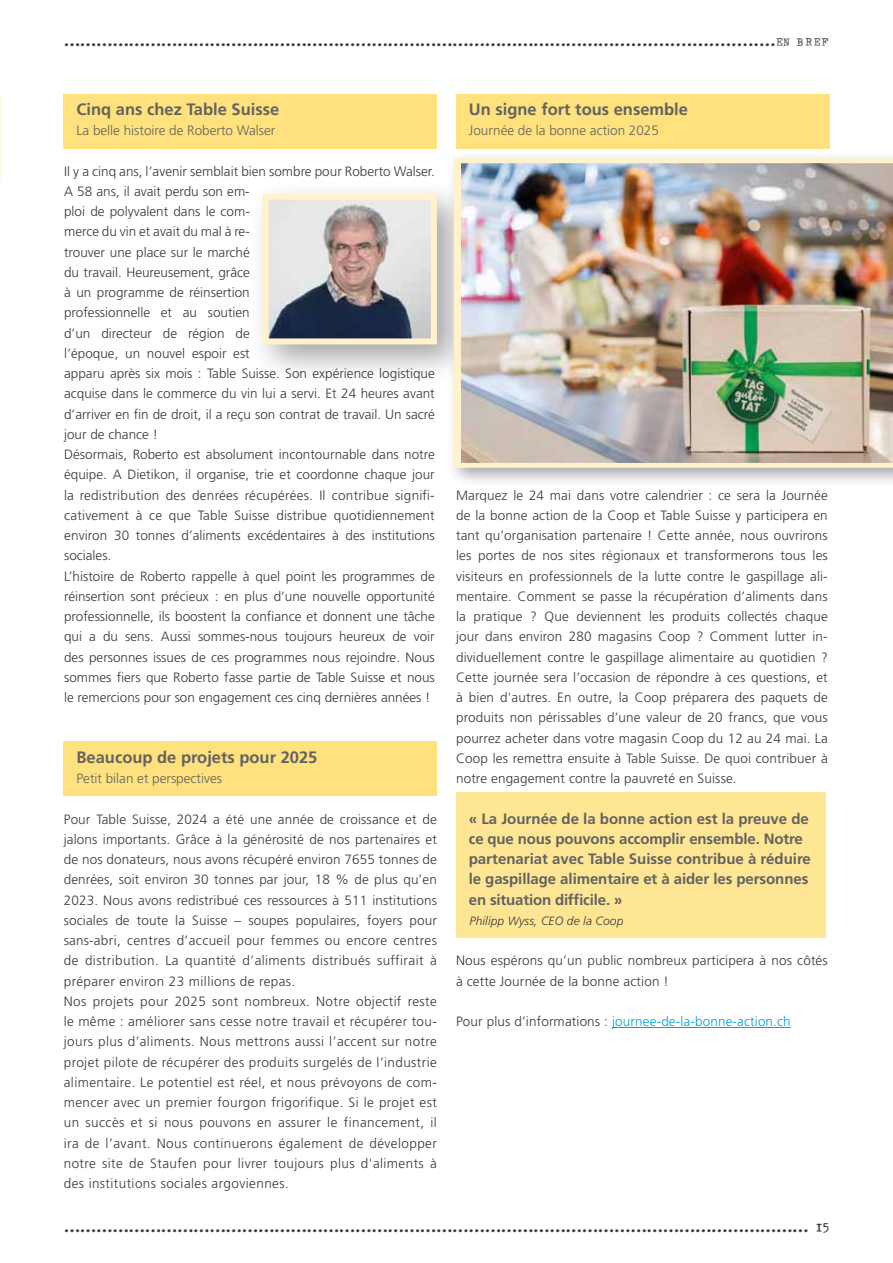
<style>
.page{position:relative;width:893px;height:1263px;background:#fff}
.page>*{position:absolute;margin:0;border:0;box-sizing:border-box;transform-origin:0 0}
.t1{font:16.5px "Linotype Typo American";color:#3a3a39}
.t2{font:700 16.5px "Frutiger LT Pro";color:#626261}
.t3{font:700 15px/20.2px "Frutiger LT Pro";letter-spacing:-.005em;color:#626261}
.t4{font:300 13.5px/20.2px "Frutiger LT Pro";letter-spacing:.01em;color:#3a3a39}
.t5{font:300 13.5px/20.2px "Frutiger LT Pro";letter-spacing:.03em;color:#3a3a39}
.t6{font:300 13.5px "Frutiger LT Pro";color:#626261}
.t7{font:300 13.5px "Frutiger LT Pro";letter-spacing:.01em;color:#00a1df}
.t8{font:italic 300 12px "Frutiger LT Pro";letter-spacing:.01em;color:#3a3a39}
.s1{color:#626261}
.s2{color:#3a3a39}
</style>
<div class="page">
<div style="left:456px;top:793px;width:370px;height:145px;background:#ffe694"></div>
<hr style="left:612px;top:1027px;width:179px;height:1px;background:#00a1df">
<div style="left:456px;top:94px;width:373px;height:55px;background:#ffe27d"></div>
<div style="left:64px;top:94px;width:373px;height:55px;background:#ffe27d"></div>
<div style="left:248px;top:179px;width:228px;height:205px;background:#000;opacity:.35"></div>
<img style="left:270px;top:201px;width:160px;height:136px">
<div style="left:263px;top:194px;width:174px;height:150px;border:6px solid #fff2cd"></div>
<div style="left:446px;top:151px;width:447px;height:337px;background:#000;opacity:.35"></div>
<img style="left:454px;top:158px;width:439px;height:310px">
<div style="left:64px;top:741px;width:373px;height:55px;background:#ffe27d"></div>
<p class="t1" style="left:64px;top:34px;width:767px">…………………………………………………………………………………………..........................…<span class="s1">EN BREF</span></p>
<p class="t2" style="left:77px;top:99px;width:204px">Cinq ans chez Table Suisse</p>
<p class="t6" style="left:77px;top:122px;width:200px">La belle histoire de Roberto Walser</p>
<p class="t4" style="left:64px;top:161px;width:372px">Il y a cinq ans, l’avenir semblait bien sombre pour Roberto Walser.<br>A 58 ans, il avait perdu son em-<br>ploi de polyvalent dans le com-<br>merce du vin et avait du mal à re-<br>trouver une place sur le marché<br>du travail. Heureusement, grâce<br>à un programme de réinsertion<br>professionnelle et au soutien<br>d’un directeur de région de<br>l’époque, un nouvel espoir est<br>apparu après six mois : Table Suisse. Son expérience logistique acquise dans le commerce du vin lui a servi. Et 24 heures avant d’arriver en fin de droit, il a reçu son contrat de travail. Un sacré jour de chance !<br>Désormais, Roberto est absolument incontournable dans notre équipe. A Dietikon, il organise, trie et coordonne chaque jour la redistribution des denrées récupérées. Il contribue signifi&shy;cativement à ce que Table Suisse distribue quotidiennement environ 30 tonnes d’aliments excédentaires à des institutions sociales.<br>L’histoire de Roberto rappelle à quel point les programmes de réinsertion sont précieux : en plus d’une nouvelle opportunité professionnelle, ils boostent la confiance et donnent une tâche qui a du sens. Aussi sommes-nous toujours heureux de voir des personnes issues de ces programmes nous rejoindre. Nous sommes fiers que Roberto fasse partie de Table Suisse et nous le remercions pour son engagement ces cinq dernières années !</p>
<p class="t2" style="left:77px;top:747px;width:242px">Beaucoup de projets pour 2025</p>
<p class="t6" style="left:77px;top:770px;width:147px">Petit bilan et perspectives</p>
<p class="t5" style="left:64px;top:809px;width:375px">Pour Table Suisse, 2024 a été une année de croissance et de jalons importants. Grâce à la générosité de nos partenaires et de nos donateurs, nous avons récupéré environ 7655 tonnes de denrées, soit environ 30 tonnes par jour, 18 % de plus qu’en 2023. Nous avons redistribué ces ressources à 511 institutions sociales de toute la Suisse – soupes populaires, foyers pour sans-abri, centres d’accueil pour femmes ou encore centres de distribution. La quantité d’aliments distribués suffirait à préparer environ 23 millions de repas.<br>Nos projets pour 2025 sont nombreux. Notre objectif reste le même : améliorer sans cesse notre travail et récupérer tou&shy;jours plus d’aliments. Nous mettrons aussi l’accent sur notre projet pilote de récupérer des produits surgelés de l’industrie alimentaire. Le potentiel est réel, et nous prévoyons de com&shy;mencer avec un premier fourgon frigorifique. Si le projet est un succès et si nous pouvons en assurer le financement, il ira de l’avant. Nous continuerons également de développer notre site de Staufen pour livrer toujours plus d'aliments à des institutions sociales argoviennes.</p>
<p class="t2" style="left:469px;top:99px;width:221px">Un signe fort tous ensemble</p>
<p class="t6" style="left:469px;top:122px;width:192px">Journée de la bonne action 2025</p>
<p class="t4" style="left:456px;top:485px;width:373px;text-align:justify">Marquez le 24 mai dans votre calendrier : ce sera la Journée de la bonne action de la Coop et Table Suisse y participera en tant qu’organisation partenaire ! Cette année, nous ouvrirons les portes de nos sites régionaux et transformerons tous les visiteurs en professionnels de la lutte contre le gaspillage ali&shy;mentaire. Comment se passe la récupération d’aliments dans la pratique ? Que deviennent les produits collectés chaque jour dans environ 280 magasins Coop ? Comment lutter in&shy;dividuellement contre le gaspillage alimentaire au quotidien ?<br>Cette journée sera l’occasion de répondre à ces questions, et à bien d'autres. En outre, la Coop préparera des paquets de produits non périssables d’une valeur de 20 francs, que vous pourrez acheter dans votre magasin Coop du 12 au 24 mai. La Coop les remettra ensuite à Table Suisse. De quoi contribuer à notre engagement contre la pauvreté en Suisse.</p>
<p class="t3" style="left:469px;top:808px;width:344px">« La Journée de la bonne action est la preuve de ce que nous pouvons accomplir ensemble. Notre partenariat avec Table Suisse contribue à réduire le gaspillage alimentaire et à aider les personnes en situation difficile. »</p>
<p class="t8" style="left:470px;top:914px;width:155px">Philipp Wyss, CEO de la Coop</p>
<p class="t4" style="left:456px;top:951px;width:373px">Nous espérons qu’un public nombreux participera à nos côtés à cette Journée de la bonne action !</p>
<p class="t7" style="left:456px;top:1013px;width:336px"><span class="s2">Pour plus d’informations :</span> journee-de-la-bonne-action.ch</p>
<p class="t1" style="left:64px;top:1220px;width:767px">………………………………………………………………………………………………………………………… 15</p>
</div>
